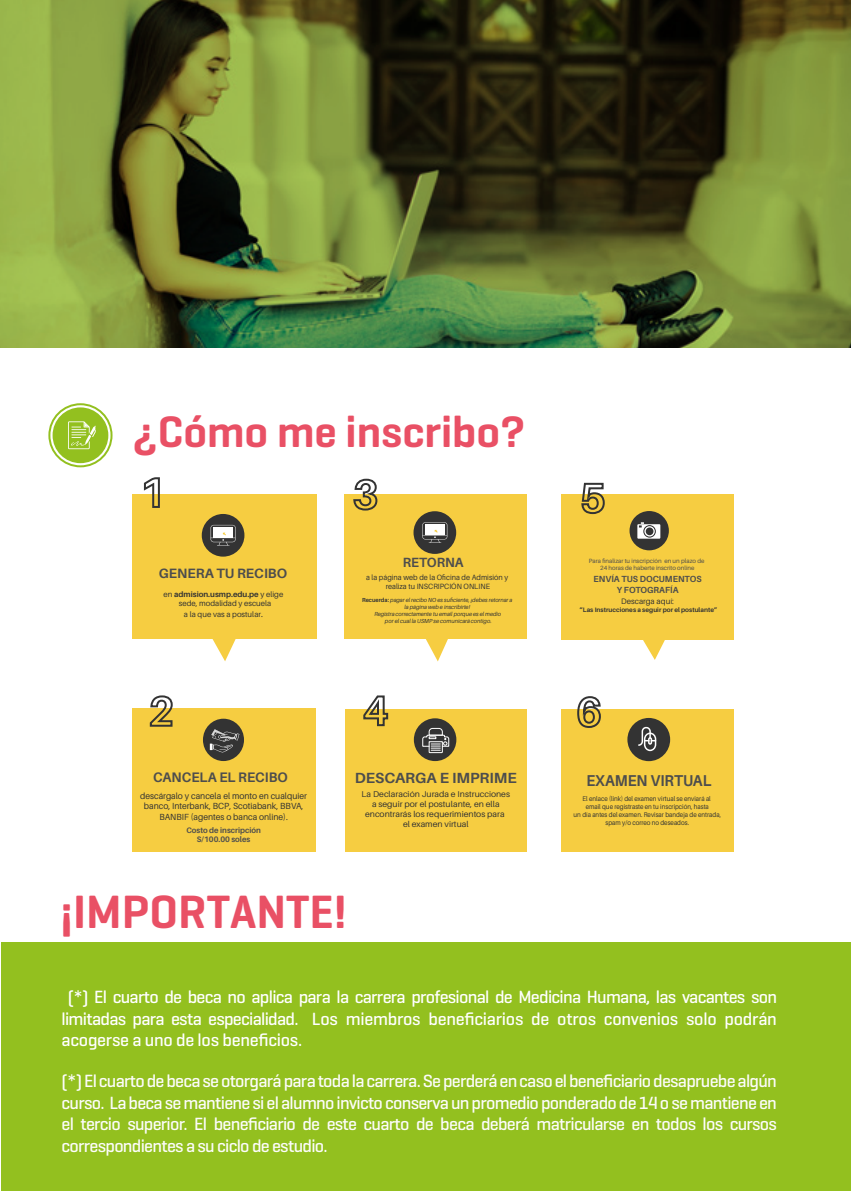
<style>
.page{position:relative;width:851px;height:1191px;background:#fff}
.page>*{position:absolute;margin:0;border:0;box-sizing:border-box;transform-origin:0 0}
.t1{font:600 47.6px "Geogrotesque";color:#e95065}
.t2{font:600 44.8px "Geogrotesque";color:#e95065}
.t3{font:500 18px/21.6px "Geogrotesque";letter-spacing:-.04em;color:#fcfcfa;text-align:justify}
.t4{font:500 18px/21.6px "Geogrotesque";letter-spacing:-.015em;color:#fff;text-align:justify}
.t5{font:700 15.8px "Aileron";color:#4d4d4d;scale:.92 1}
.t6{font:700 14.6px "Aileron";color:#4d4d4d}
.t7{font:700 13.8px "Aileron";color:#4d4d4d}
.t8{font:700 13.6px "Aileron";color:#4d4d4d}
.t9{font:700 13.4px "Aileron";color:#4d4d4d;scale:.96 1}
.t10{font:8.8px/10.6px "Aileron";color:#333;text-align:center}
.t11{font:700 8.8px/10.6px "Aileron";color:#4d4d4d;text-align:center}
.t12{font:8.4px/10px "Aileron";color:#333;text-align:center}
.t13{font:700 8px/9.6px "Aileron";color:#4d4d4d;text-align:center}
.t14{font:8px "Aileron";color:#333}
.t15{font:7.8px/9.4px "Aileron";color:#333;text-align:center}
.t16{font:7.6px/9.2px "Aileron";color:#333;text-align:center;scale:.96 1}
.t17{font:6.8px/8.2px "Aileron";color:#333;text-align:center;scale:.92 1}
.t18{font:700 6.4px "Aileron";color:#333}
.t19{font:6px/7.4px "Aileron";color:#4d4d4d;text-align:center}
.t20{font:italic 5.8px/7px "Aileron";color:#333;text-align:center;scale:.96 1}
.s1{font-weight:700}
.s2{font-size:8.8px}
.s3{font-weight:700;font-style:normal}
</style>
<div class="page">
<div style="left:1px;top:942px;width:849px;height:249px;background:#93c01f"></div>
<div style="left:53px;top:407px;width:55px;height:56px;background:#93c01f;border-radius:50%"></div>
<div style="left:48px;top:403px;width:64px;height:64px;border:2px solid #93c01f;border-radius:50%"></div>
<svg style="left:68px;top:421px;width:28px;height:28px"></svg>
<svg style="left:0;top:0;width:850px;height:347px"></svg>
<div style="left:132px;top:494px;width:184px;height:145px;background:#f6cd41"></div>
<svg style="left:143px;top:477px;width:17px;height:31px"></svg>
<svg style="left:212px;top:639px;width:24px;height:22px"></svg>
<div style="left:132px;top:708px;width:184px;height:144px;background:#f6cd41"></div>
<div style="left:203px;top:718px;width:41px;height:43px;background:#333;border-radius:50%"></div>
<svg style="left:210px;top:729px;width:29px;height:23px"></svg>
<svg style="left:149px;top:695px;width:24px;height:32px"></svg>
<div style="left:344px;top:494px;width:183px;height:145px;background:#f6cd41"></div>
<svg style="left:426px;top:639px;width:22px;height:22px"></svg>
<svg style="left:353px;top:478px;width:25px;height:33px"></svg>
<div style="left:345px;top:709px;width:182px;height:142px;background:#f6cd41"></div>
<div style="left:414px;top:718px;width:42px;height:43px;background:#333;border-radius:50%"></div>
<svg style="left:422px;top:727px;width:27px;height:26px"></svg>
<svg style="left:363px;top:695px;width:26px;height:32px"></svg>
<div style="left:202px;top:514px;width:42px;height:42px;background:#333;border-radius:50%"></div>
<svg style="left:210px;top:525px;width:25px;height:21px"></svg>
<div style="left:413px;top:511px;width:43px;height:43px;background:#333;border-radius:50%"></div>
<svg style="left:422px;top:522px;width:25px;height:21px"></svg>
<svg style="left:640px;top:639px;width:28px;height:21px"></svg>
<div style="left:561px;top:494px;width:172px;height:145px;background:#f6cd41"></div>
<div style="left:629px;top:511px;width:39px;height:39px;background:#333;border-radius:50%"></div>
<svg style="left:637px;top:522px;width:23px;height:16px"></svg>
<svg style="left:581px;top:482px;width:24px;height:33px"></svg>
<div style="left:561px;top:708px;width:172px;height:143px;background:#f6cd41"></div>
<div style="left:627px;top:718px;width:43px;height:43px;background:#333;border-radius:50%"></div>
<div style="left:643px;top:732px;width:13px;height:19px;border:2px solid #fff;border-radius:6px"></div>
<svg style="left:638px;top:726px;width:17px;height:20px"></svg>
<svg style="left:576px;top:696px;width:25px;height:32px"></svg>
<h2 class="t2" style="left:132px;top:404px;width:394px">¿Cómo me inscribo?</h2>
<p class="t8" style="left:159px;top:565px;width:130px">GENERA TU RECIBO</p>
<p class="t15" style="left:163px;top:589px;width:121px">en <span class="s1">admision.usmp.edu.pe</span> y elige sede, modalidad y escuela</p>
<p class="t15" style="left:184px;top:609px;width:81px">a la que vas a postular<span class="s2">.</span></p>
<p class="t9" style="left:402px;top:555px;width:65px">RETORNA</p>
<p class="t16" style="left:366px;top:573px;width:149px">a la página web de la Oficina de Admisión y realiza tu INSCRIPCIÓN ONLINE</p>
<p class="t20" style="left:362px;top:596px;width:158px"><span class="s3">Recuerda:</span> pagar el recibo NO es suficiente, ¡debes retornar a la página web e inscribirte!<br>Registra correctamente tu email porque es el medio<br>por el cual la USMP se comunicará contigo.</p>
<p class="t19" style="left:588px;top:557px;width:117px">Para finalizar tu inscripción en un plazo de<br>24 horas de haberte inscrito online</p>
<p class="t14" style="left:621px;top:597px;width:54px">Descarga aquí:</p>
<p class="t18" style="left:579px;top:606px;width:139px">“Las Instrucciones a seguir por el postulante”</p>
<p class="t11" style="left:593px;top:574px;width:110px">ENVÍA TUS DOCUMENTOS<br>Y FOTOGRAFÍA</p>
<p class="t7" style="left:153px;top:769px;width:136px">CANCELA EL RECIBO</p>
<p class="t10" style="left:140px;top:790px;width:168px">descárgalo y cancela el monto en cualquier banco, Interbank, BCP, Scotiabank, BBVA,<br>BANBIF (agentes o banca online).</p>
<p class="t13" style="left:186px;top:825px;width:76px">Costo de inscripción<br>S/100.00 soles</p>
<p class="t6" style="left:354px;top:769px;width:164px">DESCARGA E IMPRIME</p>
<p class="t12" style="left:361px;top:789px;width:150px">La Declaración Jurada e Instrucciones a seguir por el postulante, en ella encontrarás los requerimientos para el examen virtual</p>
<h1 class="t1" style="left:60px;top:882px;width:288px">¡IMPORTANTE!</h1>
<p class="t5" style="left:586px;top:771px;width:137px">EXAMEN VIRTUAL</p>
<p class="t17" style="left:573px;top:794px;width:162px">El enlace (link) del examen virtual se enviará al<br>email que registraste en tu inscripción, hasta<br>un día antes del examen. Revisar bandeja de entrada, spam y/o correo no deseados.</p>
<p class="t4" style="left:62px;top:985px;width:716px;text-indent:6px">(*) El cuarto de beca no aplica para la carrera profesional de Medicina Humana, las vacantes son limitadas para esta especialidad. Los miembros beneficiarios de otros convenios solo podrán acogerse a uno de los beneficios.</p>
<p class="t3" style="left:62px;top:1069px;width:716px">(*) El cuarto de beca se otorgará para toda la carrera. Se perderá en caso el beneficiario desapruebe algún curso. La beca se mantiene si el alumno invicto conserva un promedio ponderado de 14 o se mantiene en el tercio superior. El beneficiario de este cuarto de beca deberá matricularse en todos los cursos correspondientes a su ciclo de estudio.</p>
</div>
